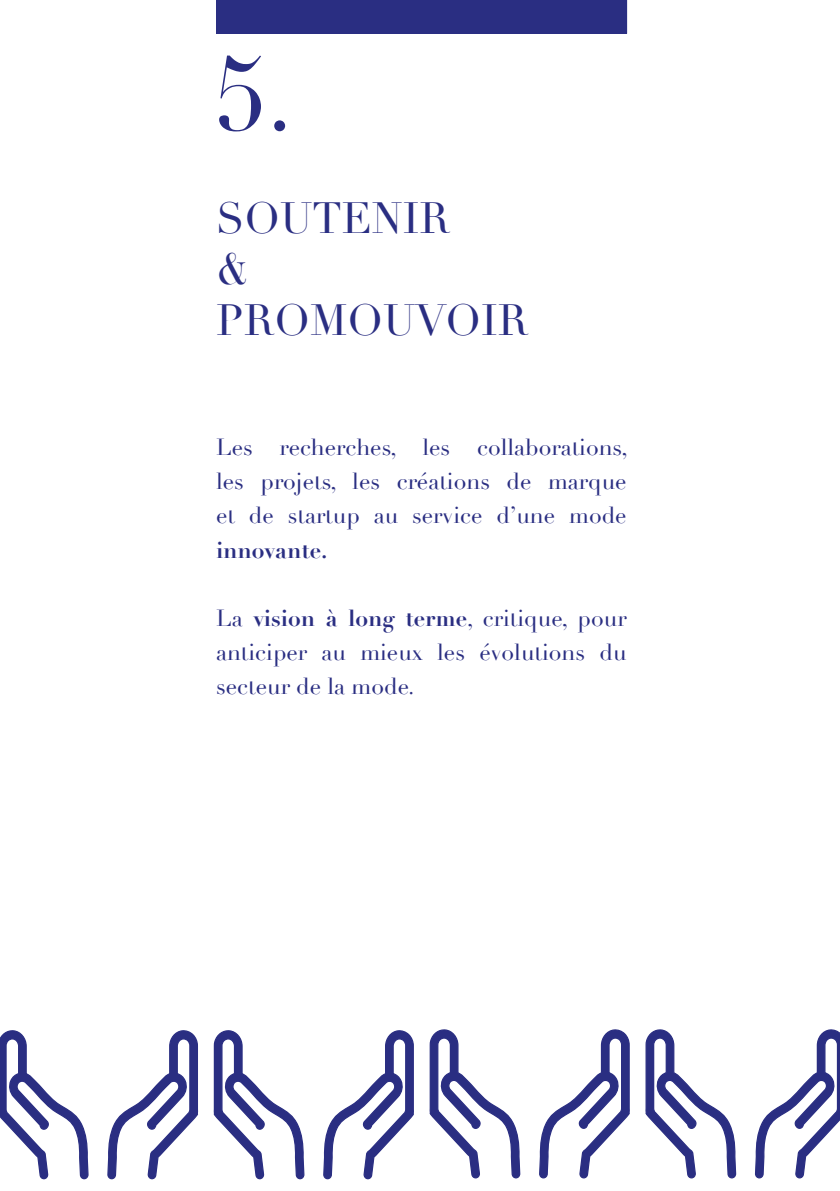
<style>
.page{position:relative;width:840px;height:1191px;background:#fff}
.page>*{position:absolute;margin:0;border:0;box-sizing:border-box;transform-origin:0 0}
.t1{font:102.6px "Didot";color:#2a2e82}
.t2{font:42.8px "Didot";color:#2a2e82}
.t3{font:22.8px/34.2px "Didot";color:#2a2e82;text-align:justify}
.t4{font:700 22.8px "Didot";color:#2a2e82}
.s1{font-weight:700}
</style>
<div class="page">
<svg style="left:107px;top:1030px;width:92px;height:150px"></svg>
<svg style="left:0;top:1030px;width:89px;height:150px"></svg>
<svg style="left:539px;top:1029px;width:91px;height:150px"></svg>
<svg style="left:429px;top:1029px;width:91px;height:150px"></svg>
<svg style="left:323px;top:1030px;width:91px;height:150px"></svg>
<svg style="left:213px;top:1030px;width:92px;height:150px"></svg>
<svg style="left:755px;top:1029px;width:84px;height:150px"></svg>
<svg style="left:645px;top:1029px;width:91px;height:150px"></svg>
<div style="left:216px;top:0;width:410px;height:34px;background:#2a2e82"></div>
<p class="t1" style="left:216px;top:33px;width:79px">5.</p>
<p class="t2" style="left:216px;top:192px;width:236px">SOUTENIR</p>
<p class="t2" style="left:216px;top:243px;width:35px">&amp;</p>
<p class="t2" style="left:216px;top:295px;width:314px">PROMOUVOIR</p>
<p class="t3" style="left:216px;top:430px;width:413px">Les recherches, les collaborations, les projets, les créations de marque et de startup au service d’une mode</p>
<p class="t4" style="left:216px;top:535px;width:113px">innovante.</p>
<p class="t3" style="left:216px;top:601px;width:412px">La <span class="s1">vision à long terme</span>, critique, pour anticiper au mieux les évolutions du</p>
<p class="t3" style="left:216px;top:670px;width:200px">secteur de la mode.</p>
</div>
